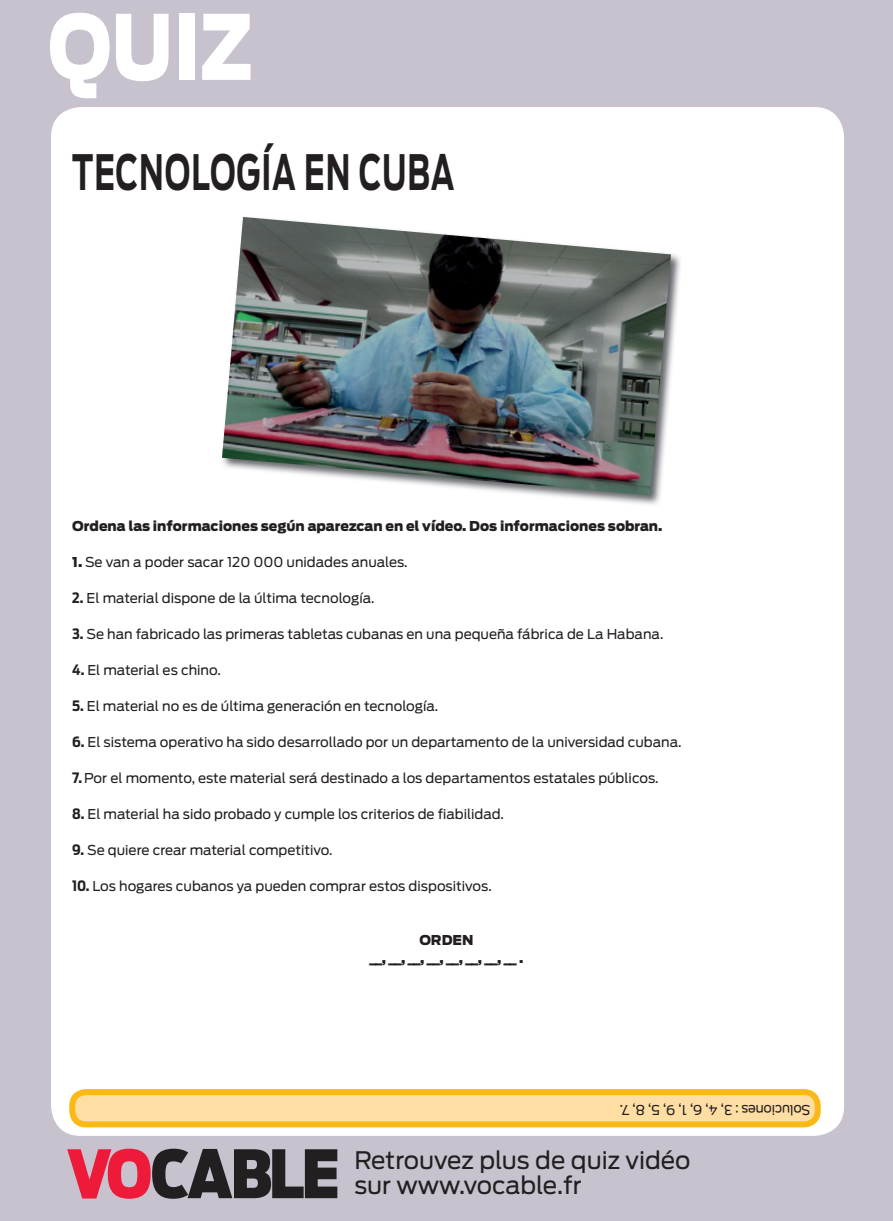
<style>
.page{position:relative;width:893px;height:1221px;background:#fff}
.page>*{position:absolute;margin:0;border:0;box-sizing:border-box;transform-origin:0 0}
.t1{font:900 89.1px "Antenna";color:#fff;scale:.83 1}
.t2{font:700 48.45px "Antenna";letter-spacing:.03em;color:#231f20;scale:.62 1}
.t3{font:24px/25.5px "Antenna";color:#231f20}
.t4{font:13.5px "Antenna";color:#231f20}
.t5{font:900 13.5px/18px "Antenna";color:#231f20;text-align:center}
.t6{font:13.5px "Antenna";color:#231f20;scale:.95 1}
.s1{font-weight:900}
.s2{font-family:"Antenna Cond";font-weight:700;font-size:14.25px}
</style>
<div class="page">
<div style="left:0;top:0;width:893px;height:1220px;background:#c8c2cf"></div>
<div style="left:51px;top:107px;width:793px;height:1028px;background:#fff;border-radius:30px"></div>
<svg style="left:67px;top:1148px;width:270px;height:50px"></svg>
<div style="left:72px;top:1092px;width:746px;height:32px;background:#ffdea4;border-radius:13px"></div>
<div style="left:69px;top:1089px;width:752px;height:38px;border:6px solid #fcb814;border-radius:13px"></div>
<img style="left:543px;top:254px;width:138px;height:251px">
<img style="left:222px;top:217px;width:449px;height:278px">
<h1 class="t1" style="left:48px;top:-6px;width:248px">QUIZ</h1>
<h2 class="t2" style="left:72px;top:143px;width:618px">TECNOLOGÍA EN CUBA</h2>
<p class="t5" style="left:72px;top:517px;width:592px">Ordena las informaciones según aparezcan en el vídeo. Dos informaciones sobran.</p>
<p class="t4" style="left:72px;top:554px;width:337px"><span class="s1">1.</span> Se van a poder sacar 120 000 unidades anuales.</p>
<p class="t4" style="left:72px;top:590px;width:304px"><span class="s2">2.</span> El material dispone de la última tecnología.</p>
<p class="t4" style="left:72px;top:626px;width:593px"><span class="s2">3.</span> Se han fabricado las primeras tabletas cubanas en una pequeña fábrica de La Habana.</p>
<p class="t4" style="left:72px;top:662px;width:150px"><span class="s2">4.</span> El material es chino.</p>
<p class="t4" style="left:72px;top:698px;width:367px"><span class="s2">5.</span> El material no es de última generación en tecnología.</p>
<p class="t4" style="left:72px;top:734px;width:611px"><span class="s2">6.</span> El sistema operativo ha sido desarrollado por un departamento de la universidad cubana.</p>
<p class="t4" style="left:72px;top:770px;width:588px"><span class="s2">7.</span> Por el momento, este material será destinado a los departamentos estatales públicos.</p>
<p class="t4" style="left:72px;top:806px;width:433px"><span class="s2">8.</span> El material ha sido probado y cumple los criterios de fiabilidad.</p>
<p class="t4" style="left:72px;top:842px;width:262px"><span class="s2">9.</span> Se quiere crear material competitivo.</p>
<p class="t4" style="left:72px;top:878px;width:421px"><span class="s2">10.</span> Los hogares cubanos ya pueden comprar estos dispositivos.</p>
<p class="t5" style="left:370px;top:931px;width:155px">ORDEN<br>__, __, __, __, __, __, __, __ .</p>
<p class="t6" style="left:810px;top:1117px;width:202px;rotate:-180deg">Soluciones : 3, 4, 6, 1, 9, 5, 8, 7.</p>
<h3 class="t3" style="left:354px;top:1147px;width:338px">Retrouvez plus de quiz vidéo sur www.vocable.fr</h3>
</div>
